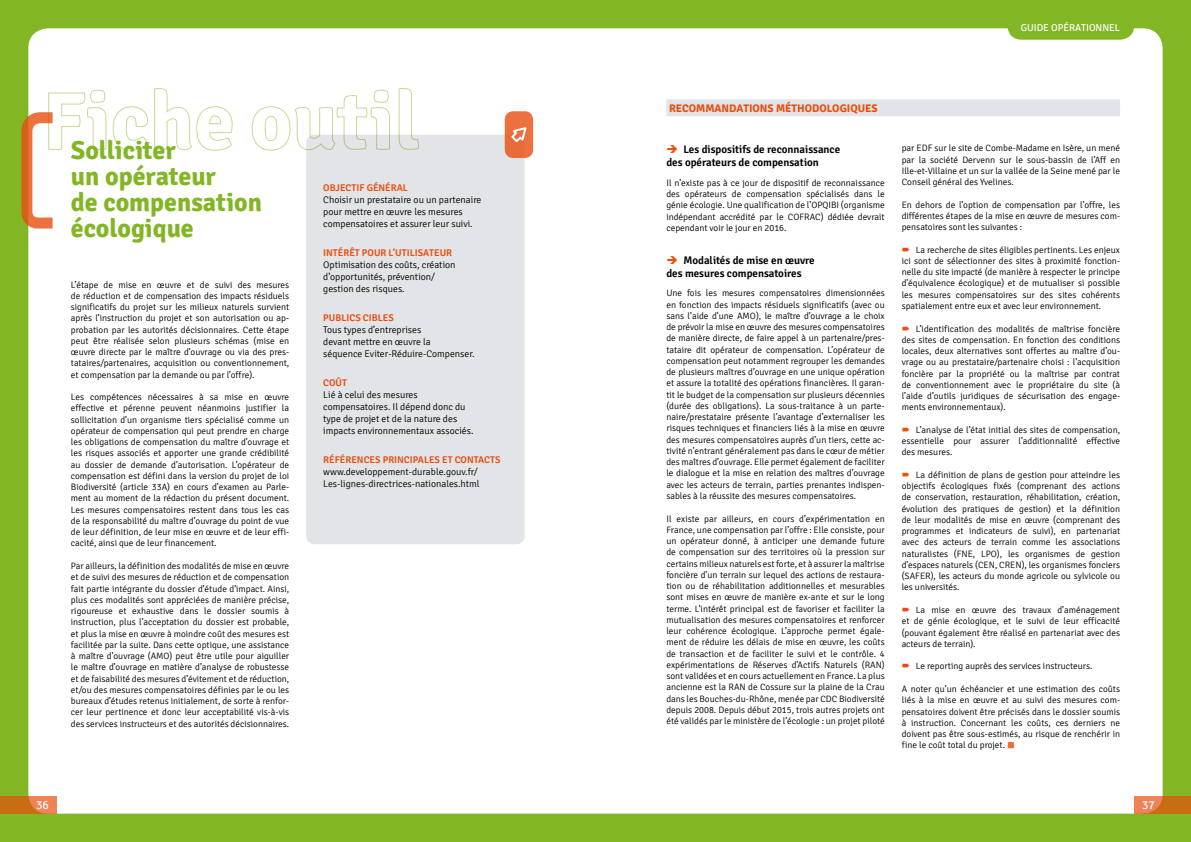
<style>
.page{position:relative;width:1191px;height:842px;background:#82b624}
.page>*{position:absolute;margin:0;border:0;box-sizing:border-box;transform-origin:0 0}
.t1{font:700 26px/26px "Signika";color:#82b624}
.t2{font:12px "Signika";color:#fff}
.t3{font:600 11px/13px "Signika";color:#000}
.t4{font:700 11px "Signika";color:#e94e0f}
.t5{font:10px "Signika";color:#fff}
.t6{font:300 9.8px/12px "Signika";color:#000}
.t7{font:600 9.8px "Signika";color:#e94e0f}
.t8{font:300 9.2px/11.2px "Signika";color:#000;text-align:justify}
.s1{color:#ed6c30}
</style>
<div class="page">
<div style="left:28px;top:28px;width:1134px;height:786px;background:#fff;border-radius:20px"></div>
<svg style="left:0;top:797px;width:57px;height:17px"></svg>
<svg style="left:1134px;top:797px;width:57px;height:17px"></svg>
<svg style="left:1007px;top:28px;width:127px;height:12px;background:#8cbb35"></svg>
<svg style="left:251px;top:89px;width:139px;height:62px"></svg>
<svg style="left:398px;top:88px;width:21px;height:47px"></svg>
<svg style="left:21px;top:88px;width:212px;height:142px"></svg>
<div style="left:306px;top:135px;width:218px;height:409px;background:#e3e4e7;border-radius:9px"></div>
<div style="left:505px;top:111px;width:28px;height:47px;background:#ed713f;border-radius:9px"></div>
<svg style="left:511px;top:127px;width:16px;height:15px"></svg>
<div style="left:666px;top:99px;width:454px;height:17px;background:#e3e4e7"></div>
<h1 class="t1" style="left:71px;top:137px;width:192px">Solliciter<br>un opérateur<br>de compensation écologique</h1>
<p class="t8" style="left:71px;top:279px;width:220px">L’étape de mise en œuvre et de suivi des mesures de réduction et de compensation des impacts résiduels significatifs du projet sur les milieux naturels survient après l’instruction du projet et son autorisation ou ap&shy;probation par les autorités décisionnaires. Cette étape peut être réalisée selon plusieurs schémas (mise en œuvre directe par le maître d’ouvrage ou via des pres&shy;tataires/partenaires, acquisition ou conventionnement, et compensation par la demande ou par l’offre).</p>
<p class="t8" style="left:71px;top:392px;width:220px">Les compétences nécessaires à sa mise en œuvre effective et pérenne peuvent néanmoins justifier la sollicitation d’un organisme tiers spécialisé comme un opérateur de compensation qui peut prendre en charge les obligations de compensation du maître d’ouvrage et les risques associés et apporter une grande crédibilité au dossier de demande d’autorisation. L’opérateur de compensation est défini dans la version du projet de loi Biodiversité (article 33A) en cours d’examen au Parle&shy;ment au moment de la rédaction du présent document.<br>Les mesures compensatoires restent dans tous les cas de la responsabilité du maître d’ouvrage du point de vue de leur définition, de leur mise en œuvre et de leur effi&shy;cacité, ainsi que de leur financement.</p>
<p class="t8" style="left:71px;top:560px;width:220px">Par ailleurs, la définition des modalités de mise en œuvre et de suivi des mesures de réduction et de compensation fait partie intégrante du dossier d’étude d’impact. Ainsi, plus ces modalités sont appréciées de manière précise, rigoureuse et exhaustive dans le dossier soumis à instruction, plus l’acceptation du dossier est probable, et plus la mise en œuvre à moindre coût des mesures est facilitée par la suite. Dans cette optique, une assistance à maître d’ouvrage (AMO) peut être utile pour aiguiller le maître d’ouvrage en matière d’analyse de robustesse et de faisabilité des mesures d’évitement et de réduction, et/ou des mesures compensatoires définies par le ou les bureaux d’études retenus initialement, de sorte à renfor&shy;cer leur pertinence et donc leur acceptabilité vis-à-vis des services instructeurs et des autorités décisionnaires.</p>
<p class="t7" style="left:323px;top:182px;width:86px">OBJECTIF GÉNÉRAL</p>
<p class="t6" style="left:323px;top:194px;width:160px">Choisir un prestataire ou un partenaire pour mettre en œuvre les mesures compensatoires et assurer leur suivi.</p>
<p class="t7" style="left:323px;top:247px;width:130px">INTÉRÊT POUR L’UTILISATEUR</p>
<p class="t6" style="left:323px;top:259px;width:134px">Optimisation des coûts, création d’opportunités, prévention/ gestion des risques.</p>
<p class="t7" style="left:323px;top:312px;width:72px">PUBLICS CIBLES</p>
<p class="t6" style="left:323px;top:324px;width:153px">Tous types d’entreprises<br>devant mettre en œuvre la<br>séquence Eviter-Réduire-Compenser.</p>
<p class="t7" style="left:323px;top:377px;width:25px">COÛT</p>
<p class="t6" style="left:323px;top:389px;width:152px">Lié à celui des mesures compensatoires. Il dépend donc du type de projet et de la nature des impacts environnementaux associés.</p>
<p class="t7" style="left:323px;top:454px;width:179px">RÉFÉRENCES PRINCIPALES ET CONTACTS</p>
<p class="t6" style="left:323px;top:466px;width:158px">www.developpement-durable.gouv.fr/<br>Les-lignes-directrices-nationales.html</p>
<p class="t5" style="left:1020px;top:22px;width:101px">GUIDE OPÉRATIONNEL</p>
<p class="t4" style="left:669px;top:101px;width:210px">RECOMMANDATIONS MÉTHODOLOGIQUES</p>
<p class="t3" style="left:666px;top:143px;width:175px;text-indent:17px">Les dispositifs de reconnaissance des opérateurs de compensation</p>
<p class="t8" style="left:666px;top:177px;width:220px">Il n’existe pas à ce jour de dispositif de reconnaissance des opérateurs de compensation spécialisés dans le génie écologie. Une qualification de l’OPQIBI (organisme indépendant accrédité par le COFRAC) dédiée devrait cependant voir le jour en 2016.</p>
<p class="t3" style="left:666px;top:254px;width:150px;text-indent:17px">Modalités de mise en œuvre des mesures compensatoires</p>
<p class="t8" style="left:666px;top:288px;width:220px">Une fois les mesures compensatoires dimensionnées en fonction des impacts résiduels significatifs (avec ou sans l’aide d’une AMO), le maître d’ouvrage a le choix de prévoir la mise en œuvre des mesures compensatoires de manière directe, de faire appel à un partenaire/pres&shy;tataire dit opérateur de compensation. L’opérateur de compensation peut notamment regrouper les demandes de plusieurs maîtres d’ouvrage en une unique opération et assure la totalité des opérations financières. Il garan&shy;tit le budget de la compensation sur plusieurs décennies (durée des obligations). La sous-traitance à un parte&shy;naire/prestataire présente l’avantage d’externaliser les risques techniques et financiers liés à la mise en œuvre des mesures compensatoires auprès d’un tiers, cette ac&shy;tivité n’entrant généralement pas dans le cœur de métier des maîtres d’ouvrage. Elle permet également de faciliter le dialogue et la mise en relation des maîtres d’ouvrage avec les acteurs de terrain, parties prenantes indispen&shy;sables à la réussite des mesures compensatoires.</p>
<p class="t8" style="left:666px;top:513px;width:220px">Il existe par ailleurs, en cours d’expérimentation en France, une compensation par l’offre : Elle consiste, pour un opérateur donné, à anticiper une demande future de compensation sur des territoires où la pression sur certains milieux naturels est forte, et à assurer la maîtrise foncière d’un terrain sur lequel des actions de restaura&shy;tion ou de réhabilitation additionnelles et mesurables sont mises en œuvre de manière ex-ante et sur le long terme. L’intérêt principal est de favoriser et faciliter la mutualisation des mesures compensatoires et renforcer leur cohérence écologique. L’approche permet égale&shy;ment de réduire les délais de mise en œuvre, les coûts de transaction et de faciliter le suivi et le contrôle. 4 expérimentations de Réserves d’Actifs Naturels (RAN) sont validées et en cours actuellement en France. La plus ancienne est la RAN de Cossure sur la plaine de la Crau dans les Bouches-du-Rhône, menée par CDC Biodiversité depuis 2008. Depuis début 2015, trois autres projets ont été validés par le ministère de l’écologie : un projet piloté</p>
<p class="t8" style="left:901px;top:143px;width:220px">par EDF sur le site de Combe-Madame en Isère, un mené par la société Dervenn sur le sous-bassin de l’Aff en Ille-et-Villaine et un sur la vallée de la Seine mené par le Conseil général des Yvelines.</p>
<p class="t8" style="left:901px;top:199px;width:220px">En dehors de l’option de compensation par l’offre, les différentes étapes de la mise en œuvre de mesures com&shy;pensatoires sont les suivantes :</p>
<p class="t8" style="left:901px;top:244px;width:220px;text-indent:14px">La recherche de sites éligibles pertinents. Les enjeux ici sont de sélectionner des sites à proximité fonction&shy;nelle du site impacté (de manière à respecter le principe d’équivalence écologique) et de mutualiser si possible les mesures compensatoires sur des sites cohérents spatialement entre eux et avec leur environnement.</p>
<p class="t8" style="left:901px;top:323px;width:220px;text-indent:14px">L’identification des modalités de maîtrise foncière des sites de compensation. En fonction des conditions locales, deux alternatives sont offertes au maître d’ou&shy;vrage ou au prestataire/partenaire choisi : l’acquisition foncière par la propriété ou la maîtrise par contrat de conventionnement avec le propriétaire du site (à l’aide d’outils juridiques de sécurisation des engage&shy;ments environnementaux).</p>
<p class="t8" style="left:901px;top:424px;width:220px;text-indent:14px">L’analyse de l’état initial des sites de compensation, essentielle pour assurer l’additionnalité effective des mesures.</p>
<p class="t8" style="left:901px;top:469px;width:220px;text-indent:14px">La définition de plans de gestion pour atteindre les objectifs écologiques fixés (comprenant des actions de conservation, restauration, réhabilitation, création, évolution des pratiques de gestion…) et la définition de leur modalités de mise en œuvre (comprenant des programmes et indicateurs de suivi), en partenariat avec des acteurs de terrain comme les associations naturalistes (FNE, LPO…), les organismes de gestion d’espaces naturels (CEN, CREN…), les organismes fonciers (SAFER…), les acteurs du monde agricole ou sylvicole ou les universités.</p>
<p class="t8" style="left:901px;top:604px;width:220px;text-indent:14px">La mise en œuvre des travaux d’aménagement et de génie écologique, et le suivi de leur efficacité (pouvant également être réalisé en partenariat avec des acteurs de terrain).</p>
<p class="t8" style="left:916px;top:661px;width:178px">Le reporting auprès des services instructeurs.</p>
<p class="t8" style="left:901px;top:683px;width:220px">A noter qu’un échéancier et une estimation des coûts liés à la mise en œuvre et au suivi des mesures com&shy;pensatoires doivent être précisés dans le dossier soumis à instruction. Concernant les coûts, ces derniers ne doivent pas être sous-estimés, au risque de renchérir in fine le coût total du projet. <span class="s1">■</span></p>
<h2 class="t2" style="left:36px;top:798px;width:14px">36</h2>
<h2 class="t2" style="left:1142px;top:798px;width:14px">37</h2>
</div>
